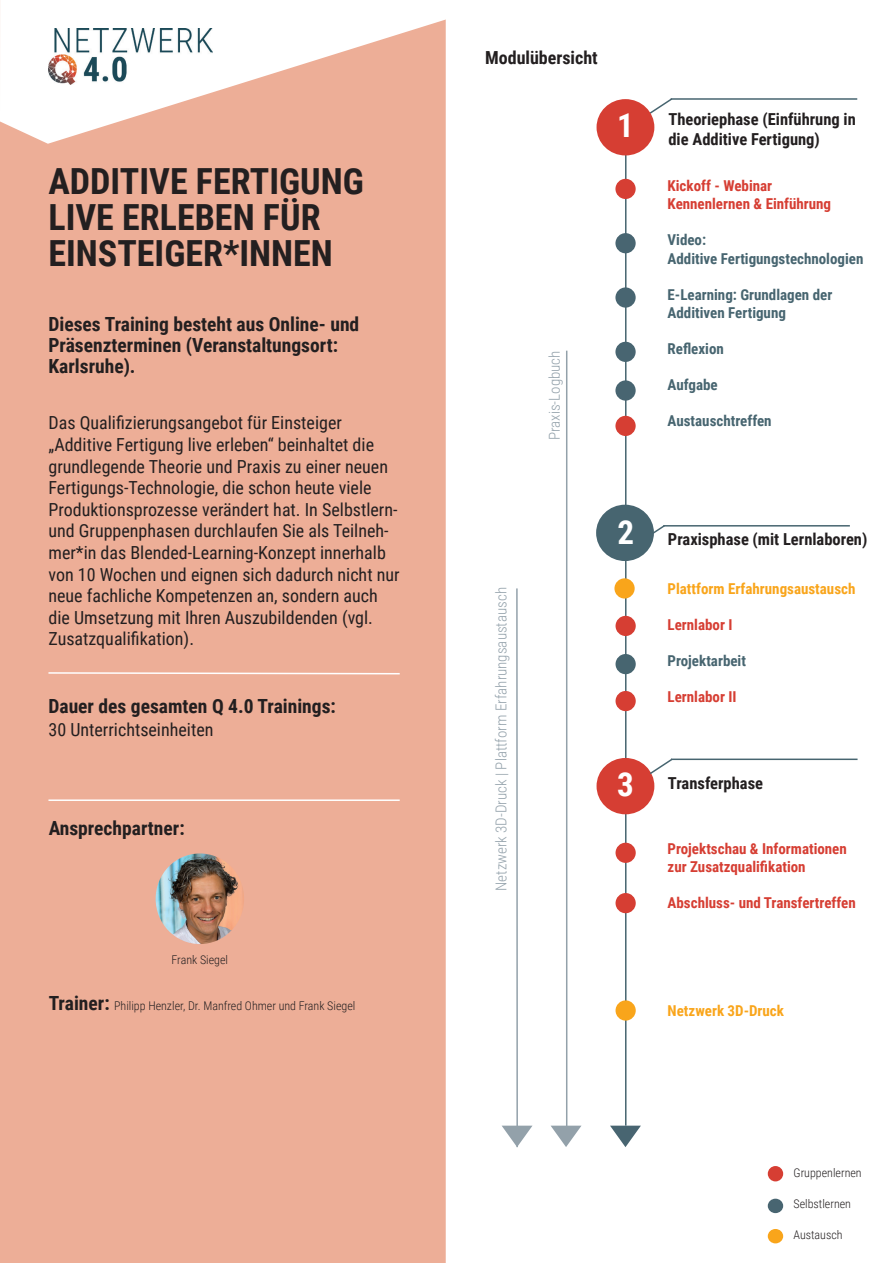
<style>
.page{position:relative;width:893px;height:1263px;background:#fff}
.page>*{position:absolute;margin:0;border:0;box-sizing:border-box;transform-origin:0 0}
.t1{font:700 36px/36px "Roboto Condensed";color:#231f20}
.t2{font:700 33px "Roboto Condensed";color:#fff}
.t3{font:700 19.5px/21px "Roboto Condensed";color:#231f20}
.t4{font:18px/21.6px "Roboto Condensed";color:#231f20}
.t5{font:700 18px "Roboto Condensed";color:#231f20}
.t6{font:700 16.5px/19.8px "Roboto Condensed";color:#231f20}
.t7{font:700 15px/18px "Roboto Condensed";color:#d63e33}
.t8{font:700 15px/18px "Roboto Condensed";color:#476570}
.t9{font:300 15px "Roboto Condensed";color:#93a1aa}
.t10{font:700 15px "Roboto Condensed";color:#f9a51b}
.t11{font:300 12px "Roboto Condensed";color:#231f20}
.s1{font-weight:700;font-size:19.5px}
</style>
<div class="page">
<div style="left:0;top:144px;width:446px;height:1119px;background:#edae97"></div>
<svg style="left:0;top:19px;width:446px;height:125px;fill:#edae97"></svg>
<img style="left:48px;top:28px;width:164px;height:56px">
<hr style="left:625px;top:125px;width:1px;height:1001px;background:#476570">
<svg style="left:653px;top:526px;width:14px;height:14px"></svg>
<hr style="left:663px;top:525px;width:187px;height:1px;background:#476570">
<svg style="left:648px;top:98px;width:24px;height:17px"></svg>
<hr style="left:671px;top:98px;width:186px;height:2px;background:#476570">
<div style="left:596px;top:505px;width:58px;height:56px;background:#476570;border-radius:50%"></div>
<div style="left:596px;top:758px;width:58px;height:56px;background:#d63e33;border-radius:50%"></div>
<svg style="left:648px;top:759px;width:26px;height:17px"></svg>
<hr style="left:671px;top:758px;width:186px;height:2px;background:#476570">
<hr style="left:516px;top:588px;width:2px;height:559px;background:#93a1aa">
<svg style="left:502px;top:1126px;width:30px;height:21px"></svg>
<hr style="left:48px;top:799px;width:352px;height:2px;background:#fff">
<svg style="left:47px;top:671px;width:354px;height:4px"></svg>
<img style="left:156px;top:853px;width:88px;height:91px">
<div style="left:615px;top:179px;width:21px;height:20px;background:#d63e33;border-radius:50%"></div>
<div style="left:615px;top:233px;width:21px;height:20px;background:#486571;border-radius:50%"></div>
<div style="left:615px;top:287px;width:21px;height:21px;background:#486571;border-radius:50%"></div>
<div style="left:615px;top:342px;width:21px;height:20px;background:#486571;border-radius:50%"></div>
<div style="left:614px;top:578px;width:21px;height:20px;background:#f9a51b;border-radius:50%"></div>
<div style="left:615px;top:616px;width:21px;height:20px;background:#d63e33;border-radius:50%"></div>
<div style="left:615px;top:893px;width:21px;height:20px;background:#d63e33;border-radius:50%"></div>
<div style="left:615px;top:1000px;width:21px;height:20px;background:#f9a51b;border-radius:50%"></div>
<div style="left:615px;top:654px;width:21px;height:20px;background:#476570;border-radius:50%"></div>
<div style="left:615px;top:691px;width:21px;height:20px;background:#d63e33;border-radius:50%"></div>
<div style="left:615px;top:843px;width:21px;height:20px;background:#d63e33;border-radius:50%"></div>
<div style="left:615px;top:380px;width:21px;height:21px;background:#486571;border-radius:50%"></div>
<div style="left:615px;top:416px;width:21px;height:20px;background:#d63e33;border-radius:50%"></div>
<svg style="left:610px;top:1126px;width:31px;height:21px"></svg>
<hr style="left:566px;top:351px;width:1px;height:789px;background:#93a1aa">
<svg style="left:551px;top:1126px;width:30px;height:21px"></svg>
<div style="left:768px;top:1166px;width:15px;height:15px;background:#d63e33;border-radius:50%"></div>
<div style="left:768px;top:1199px;width:15px;height:14px;background:#486571;border-radius:50%"></div>
<div style="left:768px;top:1229px;width:15px;height:14px;background:#f9a51b;border-radius:50%"></div>
<div style="left:596px;top:99px;width:58px;height:56px;background:#d63e33;border-radius:50%"></div>
<h1 class="t1" style="left:48px;top:162px;width:317px">ADDITIVE FERTIGUNG<br>LIVE ERLEBEN FÜR<br>EINSTEIGER*INNEN</h1>
<p class="t3" style="left:48px;top:313px;width:312px">Dieses Training besteht aus Online- und<br>Präsenzterminen (Veranstaltungsort:<br>Karlsruhe).</p>
<p class="t4" style="left:48px;top:411px;width:353px">Das Qualifizierungsangebot für Einsteiger „Additive Fertigung live erleben“ beinhaltet die grundlegende Theorie und Praxis zu einer neuen Fertigungs-Technologie, die schon heute viele Produktionsprozesse verändert hat. In Selbstlern&shy;und Gruppenphasen durchlaufen Sie als Teilneh&shy;mer*in das Blended-Learning-Konzept innerhalb von 10 Wochen und eignen sich dadurch nicht nur neue fachliche Kompetenzen an, sondern auch die Umsetzung mit Ihren Auszubildenden (vgl.<br>Zusatzqualifikation).</p>
<p class="t3" style="left:48px;top:695px;width:289px">Dauer des gesamten Q 4.0 Trainings:</p>
<p class="t4" style="left:48px;top:718px;width:167px">30 Unterrichtseinheiten</p>
<p class="t3" style="left:49px;top:817px;width:137px">Ansprechpartner:</p>
<p class="t11" style="left:172px;top:951px;width:58px">Frank Siegel</p>
<p class="t11" style="left:49px;top:997px;width:308px"><span class="s1">Trainer:</span> Philipp Henzler, Dr. Manfred Ohmer und Frank Siegel</p>
<p class="t5" style="left:485px;top:45px;width:114px">Modulübersicht</p>
<h2 class="t2" style="left:617px;top:102px;width:18px">1</h2>
<p class="t9" style="left:544px;top:440px;width:91px;rotate:-90deg">Praxis-Logbuch</p>
<p class="t9" style="left:491px;top:891px;width:305px;rotate:-90deg">Netzwerk 3D-Druck | Plattform Erfahrungsaustausch</p>
<h2 class="t2" style="left:617px;top:509px;width:18px">2</h2>
<h2 class="t2" style="left:617px;top:761px;width:18px">3</h2>
<p class="t6" style="left:668px;top:109px;width:189px">Theoriephase (Einführung in die Additive Fertigung)</p>
<p class="t7" style="left:668px;top:177px;width:165px">Kickoff - Webinar<br>Kennenlernen &amp; Einführung</p>
<p class="t8" style="left:668px;top:231px;width:197px">Video:<br>Additive Fertigungstechnologien</p>
<p class="t8" style="left:668px;top:285px;width:166px">E-Learning: Grundlagen der<br>Additiven Fertigung</p>
<p class="t8" style="left:668px;top:339px;width:58px">Reflexion</p>
<p class="t8" style="left:668px;top:375px;width:52px">Aufgabe</p>
<p class="t8" style="left:668px;top:411px;width:106px">Austauschtreffen</p>
<p class="t6" style="left:668px;top:529px;width:201px">Praxisphase (mit Lernlaboren)</p>
<p class="t10" style="left:668px;top:578px;width:189px">Plattform Erfahrungsaustausch</p>
<p class="t7" style="left:668px;top:615px;width:66px">Lernlabor I</p>
<p class="t8" style="left:668px;top:651px;width:80px">Projektarbeit</p>
<p class="t7" style="left:668px;top:687px;width:71px">Lernlabor II</p>
<p class="t6" style="left:668px;top:773px;width:97px">Transferphase</p>
<p class="t7" style="left:668px;top:839px;width:181px">Projektschau &amp; Informationen zur Zusatzqualifikation</p>
<p class="t7" style="left:668px;top:893px;width:190px">Abschluss- und Transfertreffen</p>
<p class="t10" style="left:668px;top:1000px;width:118px">Netzwerk 3D-Druck</p>
<p class="t11" style="left:794px;top:1164px;width:70px">Gruppenlernen</p>
<p class="t11" style="left:793px;top:1195px;width:59px">Selbstlernen</p>
<p class="t11" style="left:793px;top:1227px;width:51px">Austausch</p>
</div>
